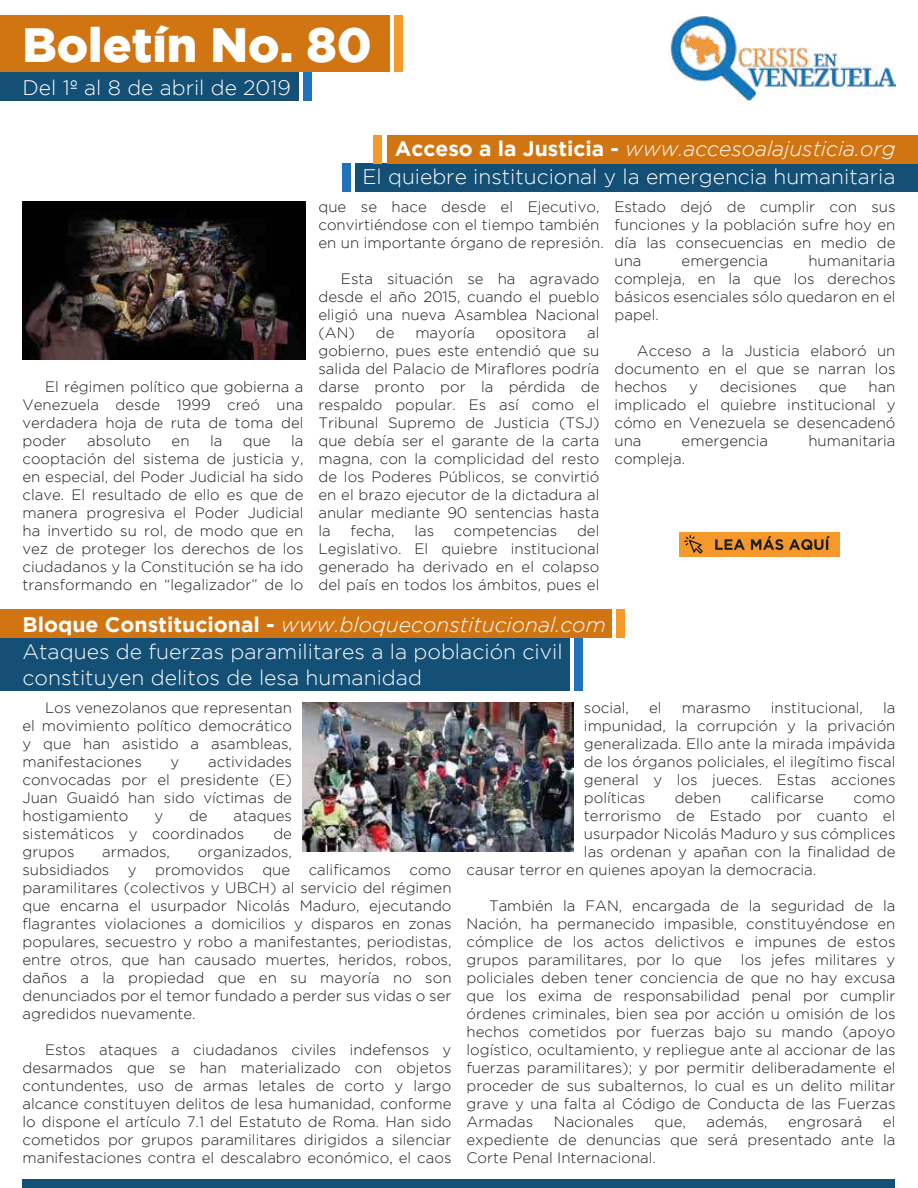
<style>
.page{position:relative;width:918px;height:1188px;background:#fff}
.page>*{position:absolute;margin:0;border:0;box-sizing:border-box;transform-origin:0 0}
.t1{font:900 48px "Gotham";color:#fff}
.t2{font:300 21px/25.2px "Gotham";color:#fff}
.t3{font:italic 300 21px "Gotham";color:#fff}
.t4{font:300 15px/18px "Gotham";color:#1d1d1b;text-align:justify}
.s1{font-weight:700;font-style:normal}
</style>
<div class="page">
<div style="left:0;top:15px;width:390px;height:57px;background:#d17512"></div>
<div style="left:394px;top:15px;width:10px;height:57px;background:#f5992c"></div>
<div style="left:0;top:72px;width:298px;height:28px;background:#144f76"></div>
<div style="left:303px;top:72px;width:9px;height:28px;background:#2073b9"></div>
<img style="left:670px;top:15px;width:225px;height:85px">
<div style="left:356px;top:164px;width:562px;height:28px;background:#144f76"></div>
<div style="left:342px;top:164px;width:9px;height:28px;background:#2073b9"></div>
<div style="left:387px;top:135px;width:531px;height:29px;background:#d17512"></div>
<div style="left:374px;top:135px;width:8px;height:29px;background:#f5992c"></div>
<img style="left:22px;top:201px;width:283px;height:159px">
<div style="left:680px;top:532px;width:160px;height:25px;background:#f5992c"></div>
<svg style="left:684px;top:535px;width:19px;height:19px"></svg>
<svg style="left:715px;top:539px;width:30px;height:11px"></svg>
<svg style="left:751px;top:536px;width:32px;height:14px"></svg>
<svg style="left:789px;top:536px;width:41px;height:14px"></svg>
<div style="left:0;top:638px;width:570px;height:54px;background:#144f76"></div>
<div style="left:574px;top:638px;width:10px;height:54px;background:#2073b9"></div>
<div style="left:0;top:609px;width:612px;height:29px;background:#d17512"></div>
<div style="left:616px;top:609px;width:10px;height:29px;background:#f5992c"></div>
<img style="left:303px;top:702px;width:270px;height:150px">
<div style="left:22px;top:1179px;width:874px;height:9px;background:#144f76"></div>
<h1 class="t1" style="left:22px;top:17px;width:351px">Boletín No. 80</h1>
<h2 class="t2" style="left:22px;top:74px;width:270px">Del 1º al 8 de abril de 2019</h2>
<h2 class="t3" style="left:395px;top:137px;width:502px"><span class="s1">Acceso a la Justicia -</span> www.accesoalajusticia.org</h2>
<p class="t4" style="left:22px;top:377px;width:283px;text-indent:22px">El régimen político que gobierna a Venezuela desde 1999 creó una verdadera hoja de ruta de toma del poder</p>
<p class="t4" style="left:22px;top:431px;width:283px;text-indent:269px">la cooptación del sistema de justicia y, en especial, del Poder Judicial ha sido clave. El resultado de ello es que de manera progresiva el Poder Judicial ha invertido su rol, de modo que en vez de proteger los derechos de los ciudadanos y la Constitución se ha ido transformando en “legalizador” de lo</p>
<p class="t4" style="left:87px;top:431px;width:66px">absoluto</p>
<p class="t4" style="left:172px;top:431px;width:19px">en</p>
<p class="t4" style="left:210px;top:431px;width:14px">la</p>
<p class="t4" style="left:243px;top:431px;width:29px">que</p>
<h2 class="t2" style="left:363px;top:164px;width:534px">El quiebre institucional y la emergencia humanitaria</h2>
<p class="t4" style="left:318px;top:197px;width:287px;text-align:left">que se hace desde el Ejecutivo, convirtiéndose con el tiempo también en un importante órgano de represión.</p>
<p class="t4" style="left:318px;top:269px;width:283px;text-indent:22px">Esta situación se ha agravado desde el año 2015, cuando el pueblo eligió una nueva Asamblea Nacional (AN)</p>
<p class="t4" style="left:318px;top:323px;width:283px;text-indent:269px">al gobierno, pues este entendió que su salida del Palacio de Miraflores podría darse pronto por la pérdida de respaldo popular. Es así como el Tribunal Supremo de Justicia (TSJ) que debía ser el garante de la carta magna, con la complicidad del resto de los Poderes Públicos, se convirtió en el brazo ejecutor de la dictadura al anular mediante 90 sentencias hasta la</p>
<p class="t4" style="left:376px;top:323px;width:20px">de</p>
<p class="t4" style="left:415px;top:323px;width:61px">mayoría</p>
<p class="t4" style="left:496px;top:323px;width:72px">opositora</p>
<p class="t4" style="left:351px;top:521px;width:46px">fecha,</p>
<p class="t4" style="left:414px;top:521px;width:21px">las</p>
<p class="t4" style="left:454px;top:521px;width:105px">competencias</p>
<p class="t4" style="left:318px;top:521px;width:283px;text-indent:259px">del Legislativo. El quiebre institucional generado ha derivado en el colapso del país en todos los ámbitos, pues el</p>
<p class="t4" style="left:614px;top:197px;width:283px">Estado dejó de cumplir con sus funciones y la población sufre hoy en día las consecuencias en medio de una</p>
<p class="t4" style="left:614px;top:251px;width:283px;text-indent:194px">humanitaria compleja, en la que los derechos básicos esenciales sólo quedaron en el papel.</p>
<p class="t4" style="left:614px;top:341px;width:283px;text-indent:22px">Acceso a la Justicia elaboró un documento en el que se narran los hechos</p>
<p class="t4" style="left:682px;top:251px;width:88px">emergencia</p>
<p class="t4" style="left:614px;top:377px;width:283px;text-indent:254px">han implicado el quiebre institucional y cómo en Venezuela se desencadenó una</p>
<p class="t4" style="left:689px;top:377px;width:10px">y</p>
<p class="t4" style="left:720px;top:377px;width:79px">decisiones</p>
<p class="t4" style="left:819px;top:377px;width:29px">que</p>
<p class="t4" style="left:682px;top:431px;width:88px">emergencia</p>
<p class="t4" style="left:808px;top:431px;width:89px">humanitaria</p>
<p class="t4" style="left:614px;top:449px;width:72px">compleja.</p>
<h2 class="t3" style="left:22px;top:613px;width:585px"><span class="s1">Bloque Constitucional -</span> www.bloqueconstitucional.com</h2>
<h2 class="t2" style="left:22px;top:639px;width:542px">Ataques de fuerzas paramilitares a la población civil constituyen delitos de lesa humanidad</h2>
<p class="t4" style="left:22px;top:698px;width:271px;text-indent:22px">Los venezolanos que representan el movimiento político democrático y que han asistido a asambleas, manifestaciones</p>
<p class="t4" style="left:22px;top:752px;width:271px;text-indent:186px">actividades convocadas por el presidente (E)<br>Juan Guaidó han sido víctimas de hostigamiento</p>
<p class="t4" style="left:171px;top:752px;width:10px">y</p>
<p class="t4" style="left:154px;top:806px;width:10px">y</p>
<p class="t4" style="left:189px;top:806px;width:20px">de</p>
<p class="t4" style="left:22px;top:806px;width:271px;text-indent:211px">ataques sistemáticos y coordinados</p>
<p class="t4" style="left:273px;top:824px;width:20px">de</p>
<p class="t4" style="left:22px;top:842px;width:431px;text-align:left;text-indent:175px">organizados,<br>subsidiados y promovidos que calificamos como paramilitares (colectivos y UBCH) al servicio del régimen que encarna el usurpador Nicolás Maduro, ejecutando flagrantes violaciones a domicilios y disparos en zonas populares, secuestro y robo a manifestantes, periodistas, entre otros, que han causado muertes, heridos, robos, daños a la propiedad que en su mayoría no son denunciados por el temor fundado a perder sus vidas o ser agredidos nuevamente.</p>
<p class="t4" style="left:22px;top:1040px;width:431px;text-indent:22px">Estos ataques a ciudadanos civiles indefensos y desarmados que se han materializado con objetos contundentes, uso de armas letales de corto y largo alcance constituyen delitos de lesa humanidad, conforme lo dispone el artículo 7.1 del Estatuto de Roma. Han sido cometidos por grupos paramilitares dirigidos a silenciar manifestaciones contra el descalabro económico, el caos</p>
<p class="t4" style="left:22px;top:842px;width:54px">grupos</p>
<p class="t4" style="left:102px;top:842px;width:69px">armados,</p>
<p class="t4" style="left:584px;top:698px;width:47px">social,</p>
<p class="t4" style="left:649px;top:698px;width:14px">el</p>
<p class="t4" style="left:682px;top:698px;width:70px">marasmo</p>
<p class="t4" style="left:771px;top:698px;width:94px">institucional,</p>
<p class="t4" style="left:584px;top:698px;width:313px;text-indent:299px">la impunidad, la corrupción y la privación generalizada. Ello ante la mirada impávida de los órganos policiales, el ilegítimo fiscal general y los jueces. Estas acciones políticas</p>
<p class="t4" style="left:675px;top:788px;width:48px">deben</p>
<p class="t4" style="left:751px;top:788px;width:75px">calificarse</p>
<p class="t4" style="left:853px;top:788px;width:44px">como</p>
<p class="t4" style="left:584px;top:806px;width:313px">terrorismo de Estado por cuanto el</p>
<p class="t4" style="left:584px;top:824px;width:313px">usurpador Nicolás Maduro y sus cómplices</p>
<p class="t4" style="left:584px;top:842px;width:313px">las ordenan y apañan con la finalidad de</p>
<p class="t4" style="left:466px;top:860px;width:351px">causar terror en quienes apoyan la democracia.</p>
<p class="t4" style="left:466px;top:896px;width:431px;text-indent:22px">También la FAN, encargada de la seguridad de la Nación, ha permanecido impasible, constituyéndose en cómplice de los actos delictivos e impunes de estos grupos paramilitares, por lo que</p>
<p class="t4" style="left:466px;top:950px;width:431px;text-indent:274px">los jefes militares y policiales deben tener conciencia de que no hay excusa que los exima de responsabilidad penal por cumplir órdenes criminales, bien sea por acción u omisión de los hechos cometidos por fuerzas bajo su mando (apoyo logístico, ocultamiento, y repliegue ante al accionar de las fuerzas paramilitares); y por permitir deliberadamente el proceder de sus subalternos, lo cual es un delito militar grave y una falta al Código de Conducta de las Fuerzas Armadas</p>
<p class="t4" style="left:466px;top:1112px;width:430px;text-indent:416px">el expediente de denuncias que será presentado ante la Corte Penal Internacional.</p>
<p class="t4" style="left:554px;top:1112px;width:82px">Nacionales</p>
<p class="t4" style="left:655px;top:1112px;width:33px">que,</p>
<p class="t4" style="left:707px;top:1112px;width:63px">además,</p>
<p class="t4" style="left:788px;top:1112px;width:76px">engrosará</p>
</div>
